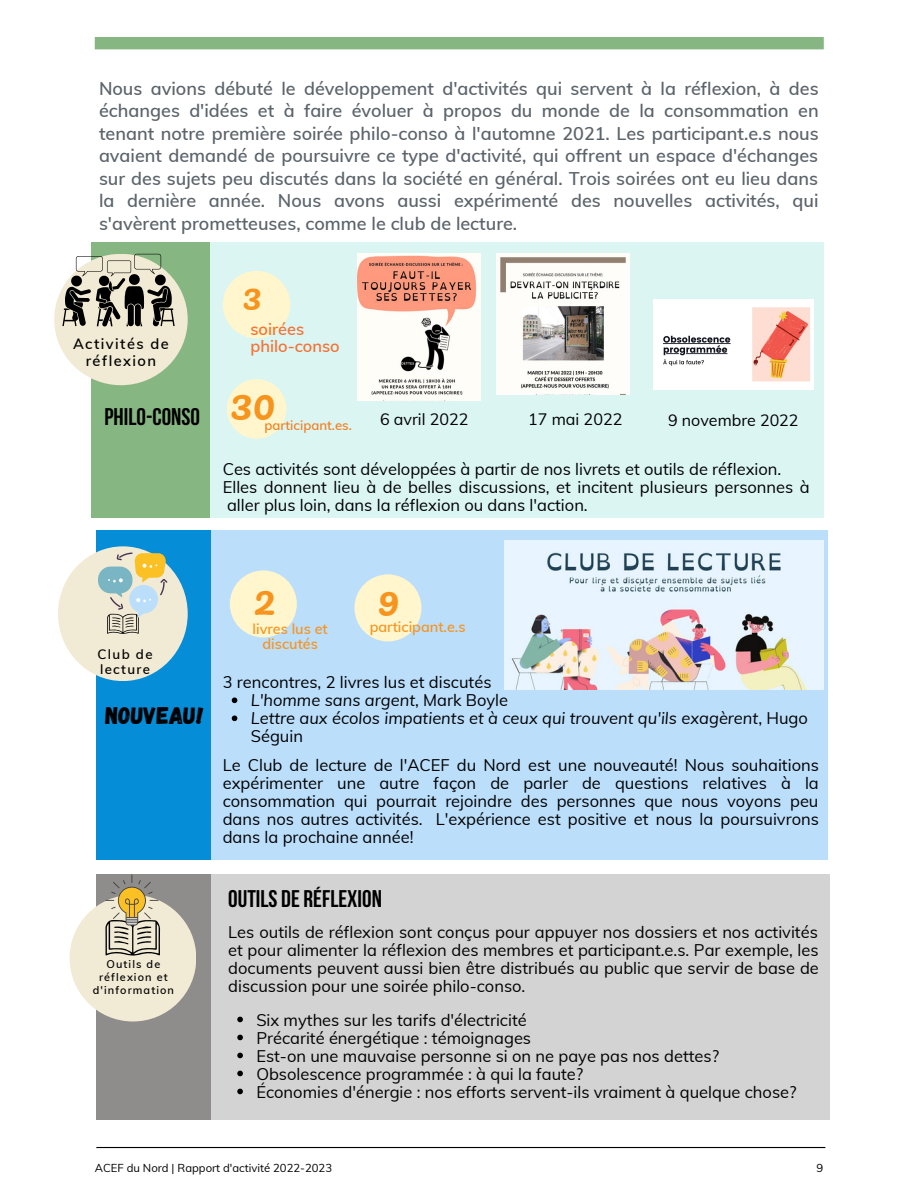
<style>
.page{position:relative;width:918px;height:1188px;background:#fff}
.page>*{position:absolute;margin:0;border:0;box-sizing:border-box;transform-origin:0 0}
.t1{font:42.45px "Pacifico";color:#f7941d}
.t2{font:40.65px "Pacifico";color:#f7941d}
.t3{font:36.15px "Pacifico";color:#f7941d}
.t4{font:700 24px "Bebas Neue";color:#000}
.t5{font:24px "Gagalin";color:#000}
.t6{font:600 18px/22.5px "Muli";color:#5c646b;text-align:justify}
.t7{font:16.5px/18px "Muli";color:#000;text-align:justify}
.t8{font:italic 16.5px/18px "Muli";color:#000}
.t9{font:600 16.35px "Muli";color:#f47133}
.t10{font:16.2px "Muli";color:#000}
.t11{font:16.05px "Muli";color:#000}
.t12{font:600 14.55px/17.2px "Muli";letter-spacing:.1em;color:#000;text-align:center}
.t13{font:600 14.4px/15.1px "Muli";color:#f7941d;text-align:center}
.t14{font:600 13.35px/15.5px "Muli";letter-spacing:.1em;color:#000}
.t15{font:600 13.2px "Muli";color:#f47f1f}
.t16{font:11.25px "Muli";color:#000}
.t17{font:600 10.95px/12.6px "Muli";letter-spacing:.1em;color:#000;text-align:center}
.s1{font-style:normal}
</style>
<div class="page">
<div style="left:96px;top:874px;width:734px;height:246px;background:#d3d3d3"></div>
<div style="left:95px;top:37px;width:729px;height:12px;background:#86b681"></div>
<div style="left:96px;top:874px;width:114px;height:245px;background:#8f8c8c"></div>
<div style="left:99px;top:242px;width:725px;height:276px;background:#daf5f2"></div>
<div style="left:92px;top:242px;width:118px;height:276px;background:#86b681"></div>
<div style="left:54px;top:254px;width:134px;height:131px;background:#f1ead4;border-radius:50%"></div>
<svg style="left:62px;top:254px;width:113px;height:72px"></svg>
<div style="left:227px;top:379px;width:59px;height:60px;background:#fff6ce;border-radius:50%"></div>
<div style="left:223px;top:271px;width:67px;height:67px;background:#fff6ce;border-radius:50%"></div>
<img style="left:358px;top:254px;width:122px;height:146px">
<img style="left:496px;top:254px;width:134px;height:141px">
<img style="left:654px;top:300px;width:160px;height:89px">
<div style="left:96px;top:530px;width:732px;height:330px;background:#bbdefb"></div>
<div style="left:96px;top:530px;width:114px;height:330px;background:#058dd8"></div>
<div style="left:58px;top:546px;width:130px;height:135px;background:#f1ead4;border-radius:50%"></div>
<svg style="left:98px;top:553px;width:69px;height:81px"></svg>
<div style="left:354px;top:574px;width:67px;height:67px;background:#fff6ce;border-radius:50%"></div>
<div style="left:230px;top:570px;width:67px;height:68px;background:#fff6ce;border-radius:50%"></div>
<img style="left:504px;top:541px;width:319px;height:149px">
<svg style="left:232px;top:697px;width:5px;height:6px"></svg>
<svg style="left:232px;top:715px;width:5px;height:6px"></svg>
<hr style="left:96px;top:1147px;width:729px;height:1px;background:#000">
<div style="left:70px;top:895px;width:126px;height:127px;background:#f1ead4;border-radius:50%"></div>
<svg style="left:105px;top:874px;width:55px;height:82px"></svg>
<svg style="left:237px;top:1017px;width:6px;height:5px"></svg>
<svg style="left:237px;top:1035px;width:6px;height:5px"></svg>
<svg style="left:237px;top:1053px;width:6px;height:5px"></svg>
<svg style="left:237px;top:1071px;width:6px;height:5px"></svg>
<svg style="left:237px;top:1089px;width:6px;height:5px"></svg>
<p class="t6" style="left:99px;top:77px;width:721px">Nous avions débuté le développement d'activités qui servent à la réflexion, à des échanges d'idées et à faire évoluer à propos du monde de la consommation en tenant notre première soirée philo-conso à l'automne 2021. Les participant.e.s nous avaient demandé de poursuivre ce type d'activité, qui offrent un espace d'échanges sur des sujets peu discutés dans la société en général. Trois soirées ont eu lieu dans la dernière année. Nous avons aussi expérimenté des nouvelles activités, qui s'avèrent prometteuses, comme le club de lecture.</p>
<p class="t12" style="left:73px;top:335px;width:97px">Activités de réflexion</p>
<p class="t4" style="left:104px;top:407px;width:97px">PHILO-CONSO</p>
<p class="t3" style="left:243px;top:276px;width:20px">3</p>
<p class="t9" style="left:250px;top:318px;width:55px">soirées</p>
<p class="t9" style="left:250px;top:336px;width:91px">philo-conso</p>
<p class="t1" style="left:231px;top:381px;width:47px">30</p>
<p class="t15" style="left:265px;top:417px;width:89px">participant.es.</p>
<p class="t11" style="left:380px;top:409px;width:90px">6 avril 2022</p>
<p class="t10" style="left:528px;top:408px;width:96px">17 mai 2022</p>
<p class="t11" style="left:668px;top:409px;width:132px">9 novembre 2022</p>
<p class="t7" style="left:223px;top:460px;width:560px">Ces activités sont développées à partir de nos livrets et outils de réflexion.</p>
<p class="t7" style="left:223px;top:478px;width:589px">Elles donnent lieu à de belles discussions, et incitent plusieurs personnes à aller plus loin, dans la réflexion ou dans l'action.</p>
<p class="t14" style="left:98px;top:646px;width:57px">Club de lecture</p>
<p class="t5" style="left:106px;top:700px;width:100px">NOUVEAU!</p>
<p class="t17" style="left:93px;top:958px;width:83px">Outils de réflexion et d'information</p>
<p class="t2" style="left:253px;top:577px;width:24px">2</p>
<p class="t13" style="left:253px;top:621px;width:77px">livres lus et discutés</p>
<p class="t2" style="left:377px;top:579px;width:23px">9</p>
<p class="t13" style="left:370px;top:619px;width:97px">participant.e.s</p>
<p class="t7" style="left:223px;top:673px;width:270px">3 rencontres, 2 livres lus et discutés</p>
<p class="t8" style="left:251px;top:691px;width:259px">L'homme sans argent<span class="s1">, Mark Boyle</span></p>
<p class="t8" style="left:251px;top:709px;width:559px">Lettre aux écolos impatients et à ceux qui trouvent qu'ils exagèrent<span class="s1">, Hugo<br>Séguin</span></p>
<p class="t7" style="left:223px;top:756px;width:598px">Le Club de lecture de l'ACEF du Nord est une nouveauté! Nous souhaitions expérimenter une autre façon de parler de questions relatives à la consommation qui pourrait rejoindre des personnes que nous voyons peu dans nos autres activités. L'expérience est positive et nous la poursuivrons dans la prochaine année!</p>
<p class="t4" style="left:228px;top:889px;width:155px">OUTILS DE RÉFLEXION</p>
<p class="t7" style="left:228px;top:923px;width:592px">Les outils de réflexion sont conçus pour appuyer nos dossiers et nos activités et pour alimenter la réflexion des membres et participant.e.s. Par exemple, les documents peuvent aussi bien être distribués au public que servir de base de discussion pour une soirée philo-conso.</p>
<p class="t7" style="left:256px;top:1010px;width:272px">Six mythes sur les tarifs d'électricité</p>
<p class="t7" style="left:256px;top:1028px;width:276px">Précarité énergétique : témoignages</p>
<p class="t7" style="left:256px;top:1046px;width:464px">Est-on une mauvaise personne si on ne paye pas nos dettes?</p>
<p class="t7" style="left:256px;top:1064px;width:328px">Obsolescence programmée : à qui la faute?</p>
<p class="t7" style="left:256px;top:1082px;width:542px">Économies d'énergie : nos efforts servent-ils vraiment à quelque chose?</p>
<p class="t16" style="left:95px;top:1161px;width:239px">ACEF du Nord | Rapport d'activité 2022-2023</p>
<p class="t16" style="left:816px;top:1161px;width:8px">9</p>
</div>
